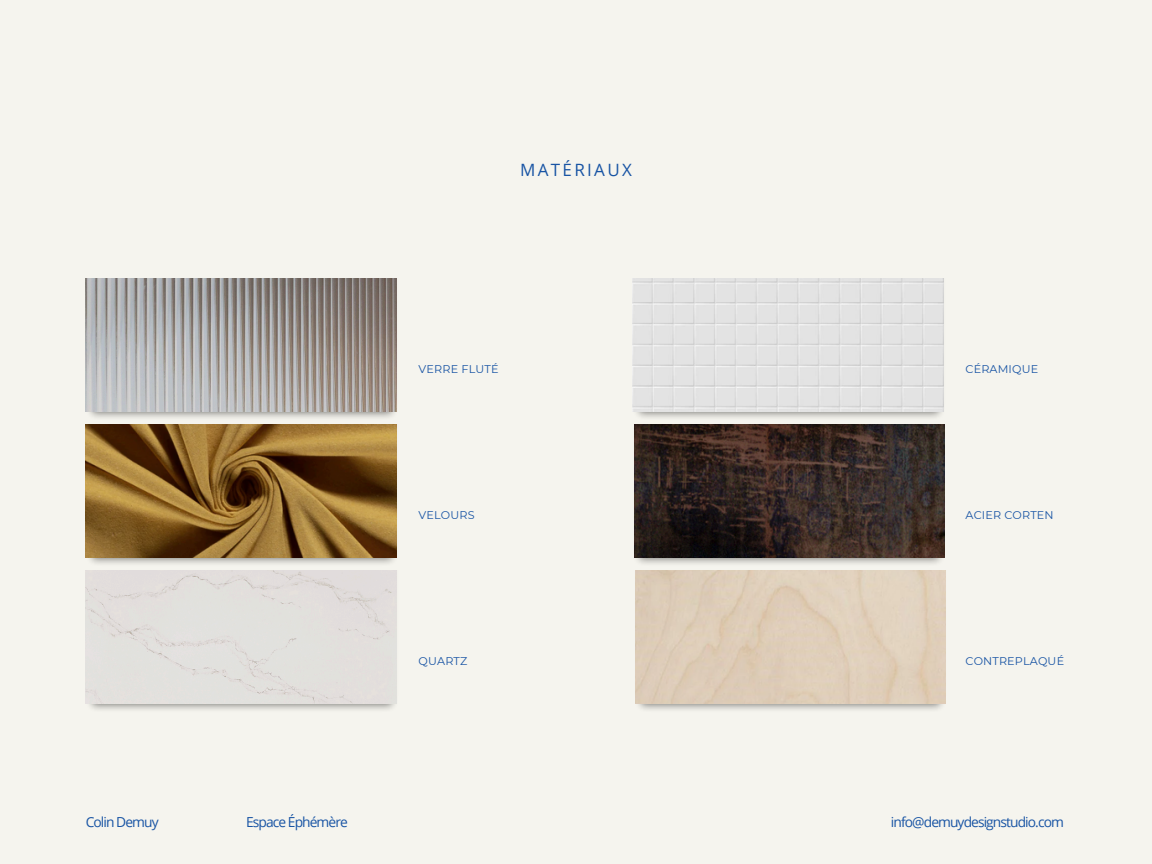
<style>
.page{position:relative;width:1152px;height:864px;background:#f5f4ee}
.page>*{position:absolute;margin:0;border:0;box-sizing:border-box;transform-origin:0 0}
.t1{font:16.95px "Open Sans";letter-spacing:.14em;color:#1854a4}
.t2{font:13.8px "Open Sans";letter-spacing:-.065em;color:#1854a4}
.t3{font:11.25px "Montserrat";letter-spacing:.015em;color:#1854a4}
</style>
<div class="page">
<img style="left:86px;top:279px;width:311px;height:139px">
<img style="left:86px;top:425px;width:311px;height:139px">
<img style="left:634px;top:557px;width:311px;height:7px">
<img style="left:86px;top:279px;width:310px;height:132px">
<img style="left:86px;top:425px;width:310px;height:132px">
<div style="left:86px;top:571px;width:310px;height:133px;background:#e1e0dc"></div>
<img style="left:633px;top:278px;width:310px;height:133px">
<img style="left:634px;top:425px;width:311px;height:132px">
<p class="t1" style="left:520px;top:157px;width:113px">MATÉRIAUX</p>
<p class="t3" style="left:419px;top:362px;width:81px">VERRE FLUTÉ</p>
<p class="t3" style="left:965px;top:362px;width:74px">CÉRAMIQUE</p>
<p class="t3" style="left:419px;top:508px;width:58px">VELOURS</p>
<p class="t3" style="left:965px;top:508px;width:90px">ACIER CORTEN</p>
<p class="t3" style="left:419px;top:654px;width:50px">QUARTZ</p>
<p class="t3" style="left:965px;top:654px;width:100px">CONTREPLAQUÉ</p>
<h2 class="t2" style="left:86px;top:812px;width:75px">Colin Demuy</h2>
<h2 class="t2" style="left:246px;top:812px;width:103px">Espace Éphémère</h2>
<h2 class="t2" style="left:891px;top:812px;width:174px">info@demuydesignstudio.com</h2>
</div>
